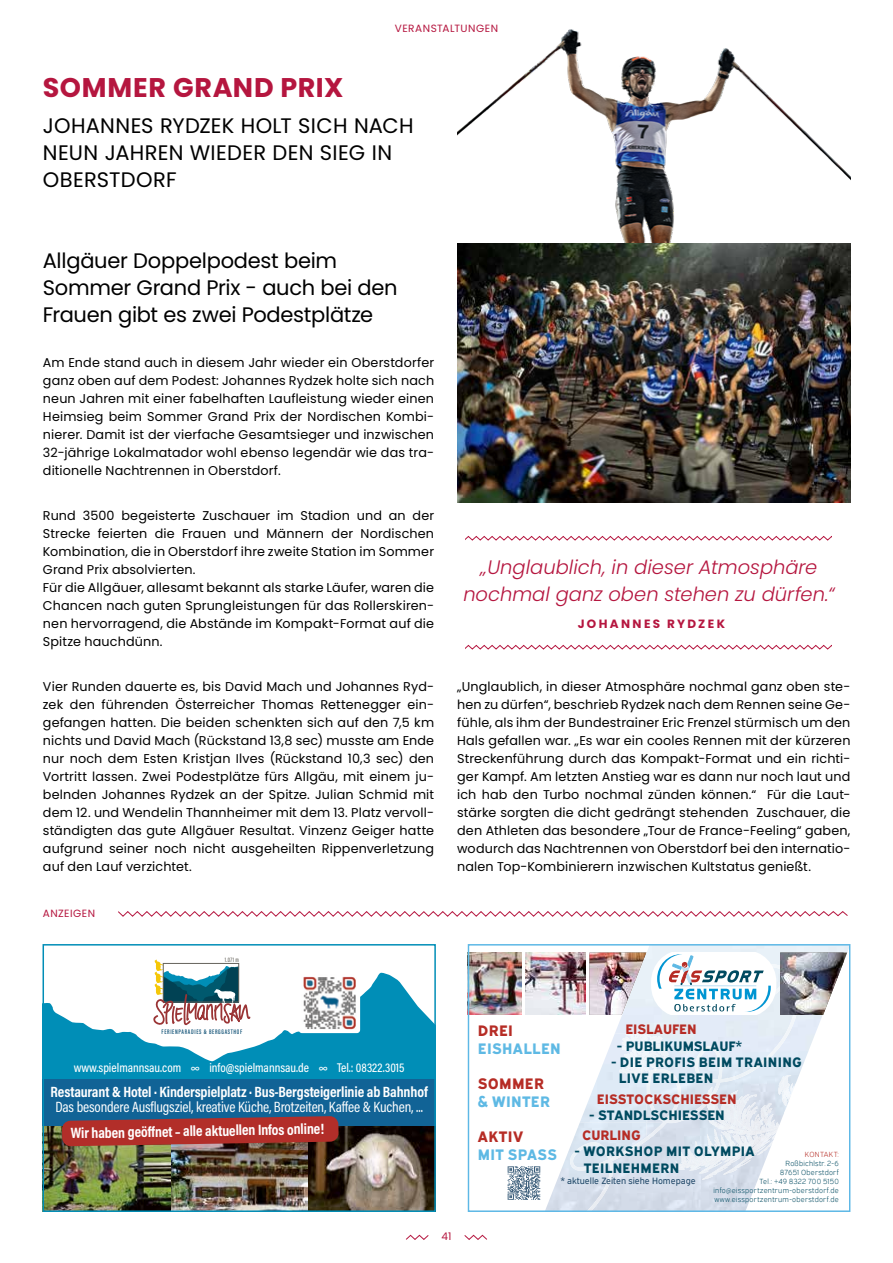
<style>
.page{position:relative;width:893px;height:1263px;background:#fff}
.page>*{position:absolute;margin:0;border:0;box-sizing:border-box;transform-origin:0 0}
.t1{font:700 27px "Poppins";letter-spacing:.025em;color:#b5163f}
.t2{font:21px/27px "Poppins";letter-spacing:-.01em;color:#000}
.t3{font:21px/27px "Poppins";letter-spacing:.01em;color:#000}
.t4{font:italic 300 19.5px/27px "Poppins";color:#b5163f;text-align:center}
.t5{font:700 15px "Acumin Pro Cond";letter-spacing:-.01em;color:#fff}
.t6{font:15px "Acumin Pro Cond";letter-spacing:-.01em;color:#fff}
.t7{font:15px "Expressway Xb";letter-spacing:.025em;color:#5eb9e4}
.t8{font:15px "Expressway Xb";letter-spacing:.025em;color:#b62c25}
.t9{font:15px "Expressway Xb";letter-spacing:.025em;color:#5eb9e4;scale:.95 1}
.t10{font:13.5px/16.2px "Expressway Xb";letter-spacing:.025em;color:#004a60}
.t11{font:13.5px "Expressway Xb";color:#b62c25}
.t12{font:13.5px "Expressway Xb";color:#004a60}
.t13{font:12.75px/18px "Poppins";letter-spacing:.01em;color:#000;text-align:justify}
.t14{font:500 12.75px "Acumin Pro Cond";color:#fff}
.t15{font:700 12px "Poppins";letter-spacing:.195em;color:#b5163f}
.t16{font:10.5px "Poppins";letter-spacing:.04em;color:#b5163f}
.t17{font:9px "Expressway Rg";color:#244b6b}
.t18{font:7.5px/9px "Expressway Lt";letter-spacing:.035em;color:#004a60;text-align:right}
.t19{font:7.5px "Expressway Lt";letter-spacing:.04em;color:#b62c25}
.t20{font:600 6.75px "Acumin Pro Extra Cond";letter-spacing:.1em;color:#18577a}
.t21{font:500 6.6px "Acumin Pro Extra Cond";color:#66645c}
.s1{font-weight:700}
</style>
<div class="page">
<svg style="left:406px;top:1235px;width:23px;height:5px"></svg>
<svg style="left:464px;top:1235px;width:23px;height:5px"></svg>
<svg style="left:118px;top:911px;width:730px;height:6px"></svg>
<svg style="left:466px;top:645px;width:365px;height:5px"></svg>
<svg style="left:466px;top:536px;width:365px;height:5px"></svg>
<svg style="left:507px;top:946px;width:341px;height:264px"></svg>
<img style="left:615px;top:946px;width:35px;height:87px">
<img style="left:580px;top:1033px;width:66px;height:90px">
<img style="left:626px;top:1015px;width:29px;height:18px">
<img style="left:590px;top:1110px;width:186px;height:100px">
<img style="left:619px;top:1068px;width:3px;height:4px">
<img style="left:697px;top:1132px;width:11px;height:12px">
<img style="left:708px;top:1132px;width:36px;height:13px">
<img style="left:714px;top:1129px;width:6px;height:16px">
<img style="left:734px;top:1143px;width:11px;height:13px">
<img style="left:745px;top:1142px;width:30px;height:17px">
<img style="left:662px;top:1167px;width:23px;height:4px">
<img style="left:749px;top:1105px;width:10px;height:25px">
<img style="left:749px;top:1099px;width:8px;height:9px">
<img style="left:721px;top:1099px;width:28px;height:31px">
<img style="left:708px;top:1120px;width:17px;height:9px">
<img style="left:722px;top:1130px;width:37px;height:12px">
<svg style="left:759px;top:1075px;width:78px;height:70px"></svg>
<img style="left:655px;top:1015px;width:148px;height:84px">
<svg style="left:622px;top:1033px;width:41px;height:39px"></svg>
<svg style="left:706px;top:1093px;width:18px;height:32px"></svg>
<img style="left:470px;top:952px;width:51px;height:63px">
<img style="left:525px;top:952px;width:60px;height:63px">
<img style="left:589px;top:952px;width:258px;height:63px">
<div style="left:468px;top:944px;width:382px;height:268px;border:1px solid #5db8e6"></div>
<svg style="left:508px;top:1166px;width:32px;height:46px"></svg>
<svg style="left:46px;top:973px;width:387px;height:106px;fill:#008eb7"></svg>
<svg style="left:153px;top:960px;width:98px;height:67px"></svg>
<div style="left:43px;top:1079px;width:393px;height:51px;background:#116396"></div>
<img style="left:299px;top:973px;width:61px;height:60px">
<img style="left:46px;top:1127px;width:387px;height:82px">
<div style="left:43px;top:944px;width:393px;height:268px;border:2px solid #008eb7"></div>
<svg style="left:62px;top:1116px;width:277px;height:30px;background:#9e3534"></svg>
<img style="left:457px;top:29px;width:393px;height:214px">
<img style="left:457px;top:243px;width:393px;height:260px">
<p class="t16" style="left:395px;top:23px;width:105px">VERANSTALTUNGEN</p>
<h1 class="t1" style="left:43px;top:71px;width:302px">SOMMER GRAND PRIX</h1>
<h2 class="t3" style="left:43px;top:112px;width:372px">JOHANNES RYDZEK HOLT SICH NACH<br>NEUN JAHREN WIEDER DEN SIEG IN<br>OBERSTDORF</h2>
<h2 class="t2" style="left:43px;top:247px;width:356px">Allgäuer Doppelpodest beim<br>Sommer Grand Prix - auch bei den<br>Frauen gibt es zwei Podestplätze</h2>
<p class="t13" style="left:43px;top:353px;width:393px">Am Ende stand auch in diesem Jahr wieder ein Oberstdorfer ganz oben auf dem Podest: Johannes Rydzek holte sich nach neun Jahren mit einer fabelhaften Laufleistung wieder einen Heimsieg beim Sommer Grand Prix der Nordischen Kombi&shy;nierer. Damit ist der vierfache Gesamtsieger und inzwischen 32-jährige Lokalmatador wohl ebenso legendär wie das tra&shy;ditionelle Nachtrennen in Oberstdorf.</p>
<p class="t13" style="left:43px;top:506px;width:393px;text-align:left">Rund 3500 begeisterte Zuschauer im Stadion und an der Strecke feierten die Frauen und Männern der Nordischen Kombination, die in Oberstdorf ihre zweite Station im Sommer Grand Prix absolvierten.<br>Für die Allgäuer, allesamt bekannt als starke Läufer, waren die Chancen nach guten Sprungleistungen für das Rollerskiren&shy;nen hervorragend, die Abstände im Kompakt-Format auf die Spitze hauchdünn.</p>
<p class="t13" style="left:43px;top:677px;width:393px">Vier Runden dauerte es, bis David Mach und Johannes Ryd&shy;zek den führenden Österreicher Thomas Rettenegger ein&shy;gefangen hatten. Die beiden schenkten sich auf den 7,5 km nichts und David Mach (Rückstand 13,8 sec) musste am Ende nur noch dem Esten Kristjan Ilves (Rückstand 10,3 sec) den Vortritt lassen. Zwei Podestplätze fürs Allgäu, mit einem ju&shy;belnden Johannes Rydzek an der Spitze. Julian Schmid mit dem 12. und Wendelin Thannheimer mit dem 13. Platz vervoll&shy;ständigten das gute Allgäuer Resultat. Vinzenz Geiger hatte aufgrund seiner noch nicht ausgeheilten Rippenverletzung auf den Lauf verzichtet.</p>
<p class="t13" style="left:457px;top:677px;width:395px">„Unglaublich, in dieser Atmosphäre nochmal ganz oben ste&shy;hen zu dürfen“, beschrieb Rydzek nach dem Rennen seine Ge&shy;fühle, als ihm der Bundestrainer Eric Frenzel stürmisch um den Hals gefallen war. „Es war ein cooles Rennen mit der kürzeren Streckenführung durch das Kompakt-Format und ein richti&shy;ger Kampf. Am letzten Anstieg war es dann nur noch laut und ich hab den Turbo nochmal zünden können.“ Für die Laut&shy;stärke sorgten die dicht gedrängt stehenden Zuschauer, die den Athleten das besondere „Tour de France-Feeling“ gaben, wodurch das Nachtrennen von Oberstdorf bei den internatio&shy;nalen Top-Kombinierern inzwischen Kultstatus genießt.</p>
<h3 class="t4" style="left:463px;top:553px;width:373px">„Unglaublich, in dieser Atmosphäre nochmal ganz oben stehen zu dürfen.“</h3>
<p class="t15" style="left:578px;top:617px;width:149px">JOHANNES RYDZEK</p>
<p class="t16" style="left:43px;top:907px;width:54px">ANZEIGEN</p>
<p class="t21" style="left:225px;top:956px;width:16px">1.071 m</p>
<p class="t20" style="left:162px;top:1027px;width:82px">FERIENPARADIES &amp; BERGGASTHOF</p>
<p class="t14" style="left:74px;top:1059px;width:332px">www.spielmannsau.com ∞ info@spielmannsau.de ∞ Tel.: 08322.3015</p>
<p class="t5" style="left:51px;top:1081px;width:379px">Restaurant &amp; Hotel · Kinderspielplatz · Bus-Bergsteigerlinie ab Bahnhof</p>
<p class="t6" style="left:55px;top:1097px;width:369px">Das besondere Ausflugsziel, kreative Küche, Brotzeiten, Kaffee &amp; Kuchen, ...</p>
<p class="t5" style="left:71px;top:1123px;width:255px;rotate:-1deg">Wir haben geöff net – alle aktuellen Infos online!</p>
<p class="t16" style="left:441px;top:1230px;width:11px">41</p>
<p class="t11" style="left:625px;top:1019px;width:73px">EISLAUFEN</p>
<p class="t12" style="left:617px;top:1035px;width:126px">- PUBLIKUMSLAUF*</p>
<p class="t10" style="left:619px;top:1052px;width:185px;text-indent:-7px">- DIE PROFIS BEIM TRAINING<br>LIVE ERLEBEN</p>
<p class="t11" style="left:597px;top:1088px;width:141px">EISSTOCKSCHIESSEN</p>
<p class="t12" style="left:590px;top:1104px;width:137px">- STANDLSCHIESSEN</p>
<p class="t11" style="left:582px;top:1124px;width:60px">CURLING</p>
<p class="t10" style="left:584px;top:1142px;width:173px;text-indent:-9px">- WORKSHOP MIT OLYMPIA<br>TEILNEHMERN</p>
<p class="t17" style="left:561px;top:1174px;width:136px"><span class="s1">*</span> aktuelle Zeiten siehe Homepage</p>
<p class="t8" style="left:478px;top:1018px;width:37px">DREI</p>
<p class="t7" style="left:478px;top:1036px;width:84px">EISHALLEN</p>
<p class="t8" style="left:478px;top:1071px;width:68px">SOMMER</p>
<p class="t7" style="left:478px;top:1089px;width:74px">&amp; WINTER</p>
<p class="t8" style="left:478px;top:1124px;width:47px">AKTIV</p>
<p class="t9" style="left:478px;top:1142px;width:85px">MIT SPASS</p>
<p class="t19" style="left:805px;top:1149px;width:35px">KONTAKT:</p>
<p class="t18" style="left:713px;top:1158px;width:127px">Roßbichlstr. 2-6<br>87651 Oberstdorf<br>Tel.: +49 8322 700 5150 info@eissportzentrum-oberstdorf.de www.eissportzentrum-oberstdorf.de</p>
</div>
